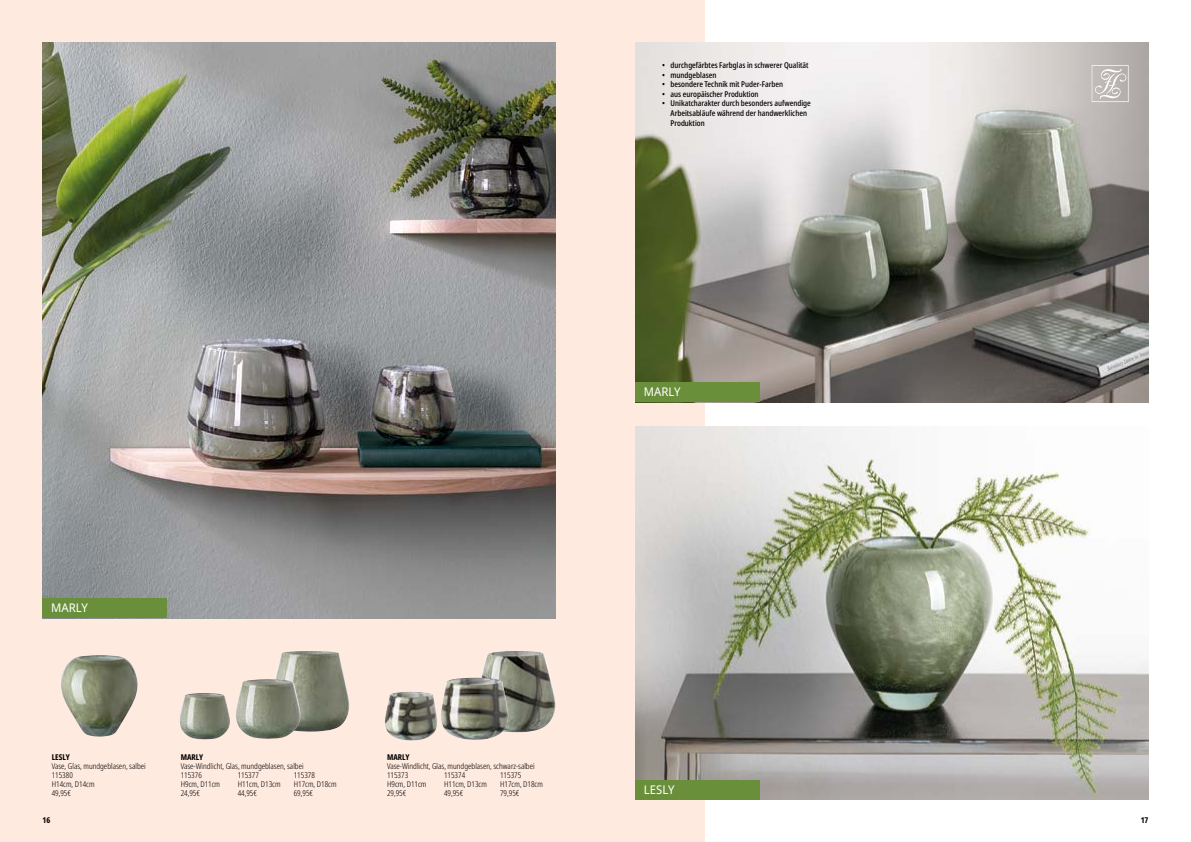
<style>
.page{position:relative;width:1191px;height:842px;background:#fff}
.page>*{position:absolute;margin:0;border:0;box-sizing:border-box;transform-origin:0 0}
.t1{font:12px "Noto Sans Display";color:#fff}
.t2{font:300 condensed 8px/9px "Noto Sans Display";color:#000}
.t3{font:500 condensed 8px/9.6px "Noto Sans Display";color:#000}
.t4{font:700 condensed 8px "Noto Sans Display";color:#000}
</style>
<div class="page">
<div style="left:0;top:0;width:704px;height:842px;background:#ffeadf"></div>
<img style="left:43px;top:43px;width:513px;height:575px">
<div style="left:43px;top:598px;width:124px;height:20px;background:#698f3b"></div>
<img style="left:635px;top:43px;width:513px;height:359px">
<svg style="left:1091px;top:65px;width:37px;height:37px"></svg>
<img style="left:61px;top:655px;width:77px;height:82px">
<img style="left:385px;top:692px;width:53px;height:48px">
<img style="left:475px;top:651px;width:81px;height:81px">
<img style="left:441px;top:678px;width:68px;height:62px">
<img style="left:179px;top:693px;width:51px;height:46px">
<img style="left:275px;top:651px;width:75px;height:81px">
<img style="left:236px;top:679px;width:65px;height:60px">
<div style="left:635px;top:382px;width:125px;height:20px;background:#698f3b"></div>
<img style="left:635px;top:427px;width:513px;height:372px">
<div style="left:635px;top:780px;width:125px;height:19px;background:#698f3b"></div>
<p class="t3" style="left:662px;top:61px;width:148px">• durchgefärbtes Farbglas in schwerer Qualität</p>
<p class="t3" style="left:662px;top:70px;width:56px">• mundgeblasen</p>
<p class="t3" style="left:662px;top:80px;width:122px">• besondere Technik mit Puder-Farben</p>
<p class="t3" style="left:662px;top:89px;width:98px">• aus europäischer Produktion</p>
<p class="t3" style="left:670px;top:99px;width:142px;text-indent:-9px">• Unikatcharakter durch besonders aufwendige<br>Arbeitsabläufe während der handwerklichen<br>Produktion</p>
<h1 class="t1" style="left:51px;top:599px;width:38px">MARLY</h1>
<p class="t4" style="left:52px;top:751px;width:20px">LESLY</p>
<p class="t2" style="left:52px;top:762px;width:96px">Vase, Glas, mundgeblasen, salbei<br>115380<br>H14cm, D14cm<br>49,95€</p>
<p class="t4" style="left:181px;top:751px;width:24px">MARLY</p>
<p class="t2" style="left:181px;top:762px;width:124px">Vase-Windlicht, Glas, mundgeblasen, salbei<br>115376</p>
<p class="t2" style="left:238px;top:771px;width:23px">115377</p>
<p class="t2" style="left:294px;top:771px;width:23px">115378</p>
<p class="t2" style="left:181px;top:780px;width:41px">H9cm, D11cm</p>
<p class="t2" style="left:238px;top:780px;width:44px">H11cm, D13cm</p>
<p class="t2" style="left:294px;top:780px;width:44px">H17cm, D18cm</p>
<p class="t2" style="left:181px;top:789px;width:21px">24,95€</p>
<p class="t2" style="left:238px;top:789px;width:21px">44,95€</p>
<p class="t2" style="left:294px;top:789px;width:21px">69,95€</p>
<p class="t4" style="left:387px;top:751px;width:24px">MARLY</p>
<p class="t2" style="left:387px;top:762px;width:149px">Vase-Windlicht, Glas, mundgeblasen, schwarz-salbei<br>115373</p>
<p class="t2" style="left:444px;top:771px;width:23px">115374</p>
<p class="t2" style="left:500px;top:771px;width:23px">115375</p>
<p class="t2" style="left:387px;top:780px;width:41px">H9cm, D11cm</p>
<p class="t2" style="left:444px;top:780px;width:44px">H11cm, D13cm</p>
<p class="t2" style="left:500px;top:780px;width:44px">H17cm, D18cm</p>
<p class="t2" style="left:387px;top:789px;width:21px">29,95€</p>
<p class="t2" style="left:444px;top:789px;width:21px">49,95€</p>
<p class="t2" style="left:500px;top:789px;width:21px">79,95€</p>
<h1 class="t1" style="left:644px;top:384px;width:38px">MARLY</h1>
<h1 class="t1" style="left:644px;top:781px;width:32px">LESLY</h1>
<p class="t4" style="left:43px;top:814px;width:9px">16</p>
<p class="t4" style="left:1140px;top:814px;width:9px">17</p>
</div>
